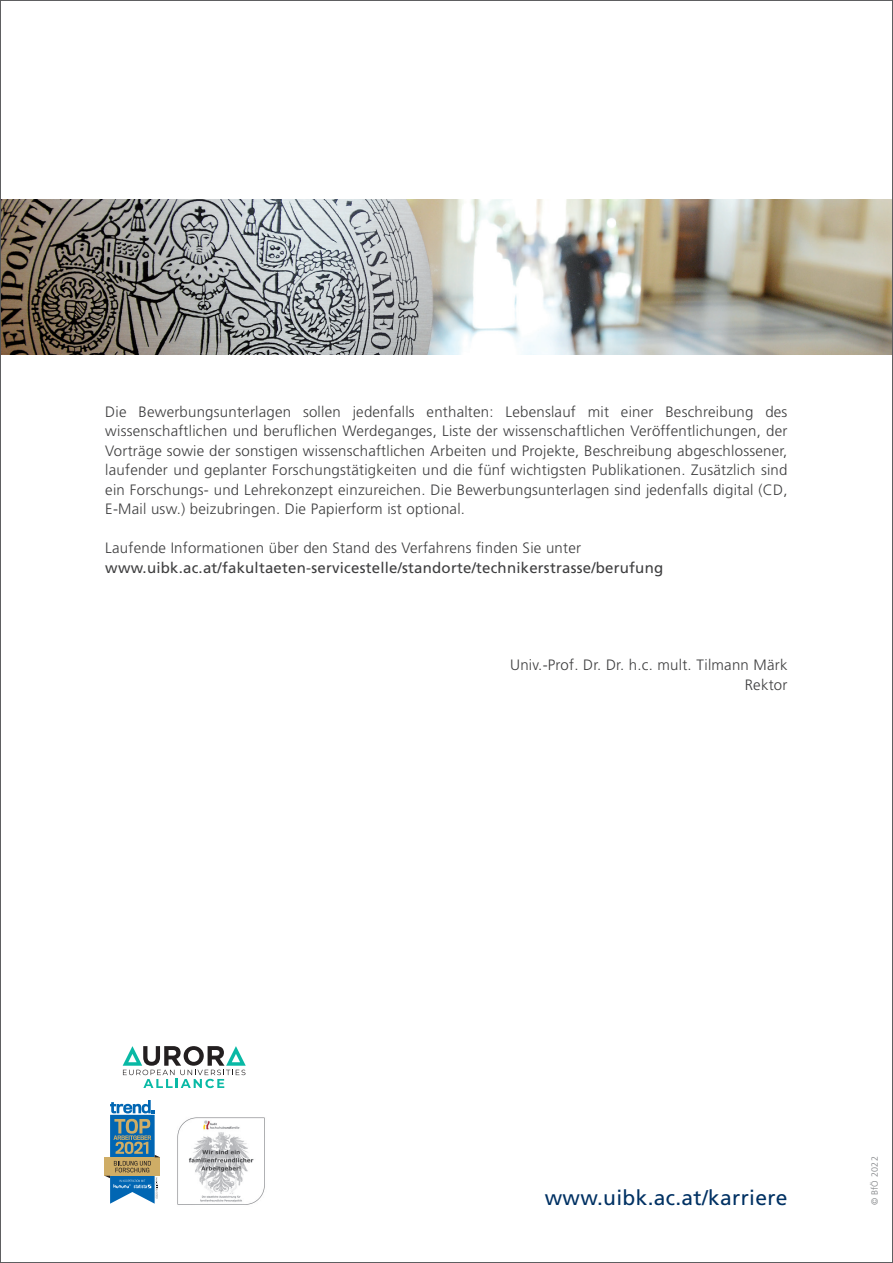
<style>
.page{position:relative;width:893px;height:1263px;background:#fff}
.page>*{position:absolute;margin:0;border:0;box-sizing:border-box;transform-origin:0 0}
.t1{font:21px "Frutiger";letter-spacing:.015em;color:#003163}
.t2{font:300 15px/19.5px "Frutiger";letter-spacing:.015em;color:#3e3e3f;text-align:justify}
.t3{font:15px "Frutiger";letter-spacing:.015em;color:#3e3e3f}
.t4{font:300 9px "Frutiger";letter-spacing:.03em;color:#808285}
</style>
<div class="page">
<img style="left:177px;top:1117px;width:88px;height:88px">
<svg style="left:105px;top:1100px;width:55px;height:104px"></svg>
<svg style="left:123px;top:1046px;width:123px;height:42px"></svg>
<img style="left:2px;top:200px;width:889px;height:155px">
<p class="t2" style="left:105px;top:402px;width:684px">Die Bewerbungsunterlagen sollen jedenfalls enthalten: Lebenslauf mit einer Beschreibung des wissenschaftlichen und beruflichen Werdeganges, Liste der wissenschaftlichen Veröffentlichungen, der Vorträge sowie der sonstigen wissenschaftlichen Arbeiten und Projekte, Beschreibung abgeschlossener, laufender und geplanter Forschungstätigkeiten und die fünf wichtigsten Publikationen. Zusätzlich sind ein Forschungs- und Lehrekonzept einzureichen. Die Bewerbungsunterlagen sind jedenfalls digital (CD, E-Mail usw.) beizubringen. Die Papierform ist optional.</p>
<p class="t2" style="left:105px;top:538px;width:477px">Laufende Informationen über den Stand des Verfahrens finden Sie unter</p>
<p class="t3" style="left:105px;top:559px;width:559px">www.uibk.ac.at/fakultaeten-servicestelle/standorte/technikerstrasse/berufung</p>
<p class="t2" style="left:510px;top:655px;width:279px;text-align:right">Univ.-Prof. Dr. Dr. h.c. mult. Tilmann Märk<br>Rektor</p>
<h1 class="t1" style="left:545px;top:1186px;width:244px">www.uibk.ac.at/karriere</h1>
<p class="t4" style="left:869px;top:1205px;width:51px;rotate:-90deg">© BfÖ 2022</p>
</div>
